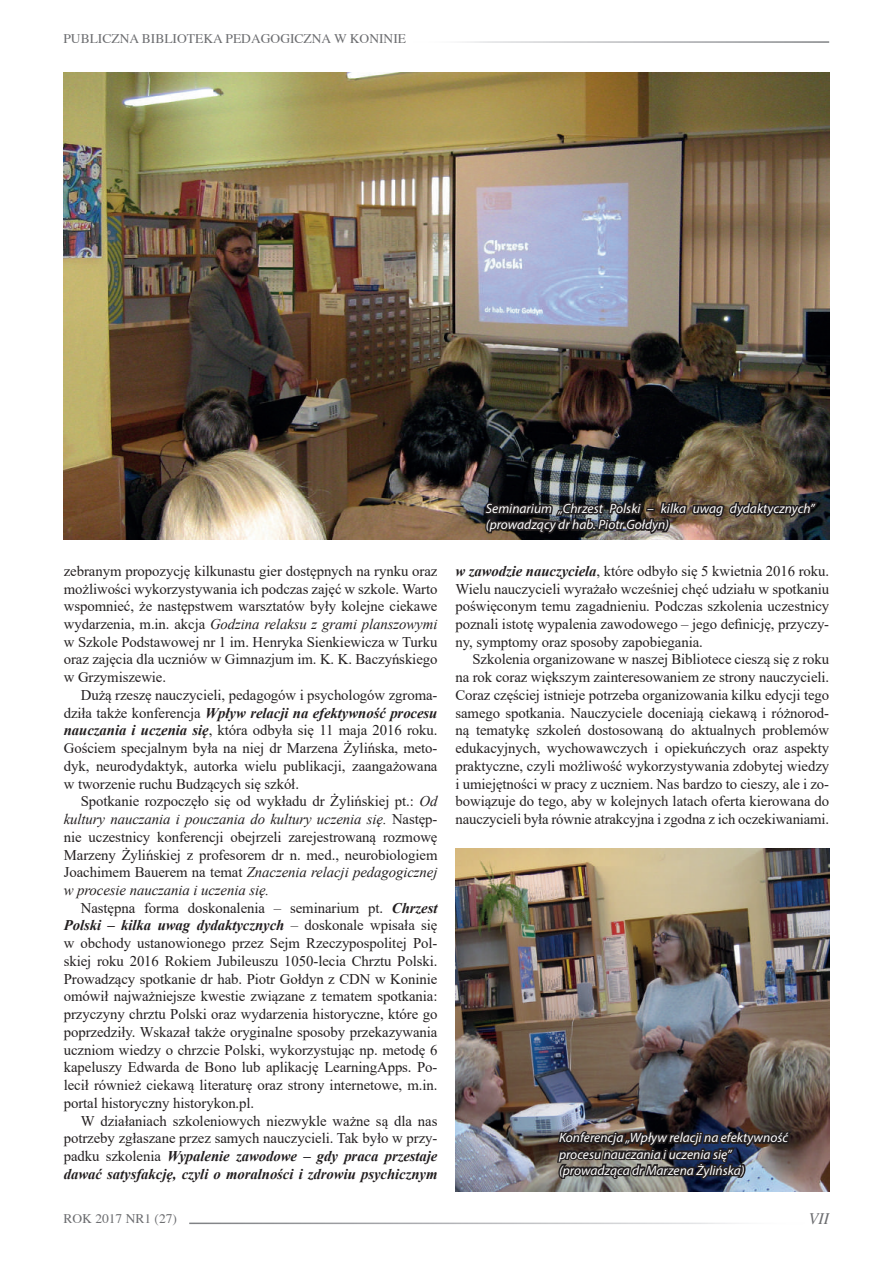
<style>
.page{position:relative;width:893px;height:1263px;background:#fff}
.page>*{position:absolute;margin:0;border:0;box-sizing:border-box;transform-origin:0 0}
.t1{font:italic 16.5px "Toronto";color:#6c6d70}
.t2{font:14.85px/17.7px "Times New Roman";letter-spacing:-.005em;color:#231f20;text-align:justify}
.t3{font:italic 13.5px/16.2px "Myriad Pro";color:#fff}
.t4{font:13.5px "Toronto Plain";color:#6c6d70}
.s1{font-style:italic}
.s2{font-weight:700;font-style:italic}
</style>
<div class="page">
<img style="left:455px;top:848px;width:374px;height:343px">
<img style="left:64px;top:72px;width:765px;height:468px">
<img style="left:555px;top:1106px;width:240px;height:118px">
<img style="left:482px;top:476px;width:338px;height:64px">
<p class="t4" style="left:63px;top:31px;width:344px">PUBLICZNA BIBLIOTEKA PEDAGOGICZNA W KONINIE</p>
<p class="t2" style="left:64px;top:561px;width:375px">zebranym propozycję kilkunastu gier dostępnych na rynku oraz możliwości wykorzystywania ich podczas zajęć w szkole. Warto wspomnieć, że następstwem warsztatów były kolejne ciekawe wydarzenia, m.in. akcja <span class="s1">Godzina relaksu z grami planszowymi </span>w Szkole Podstawowej nr 1 im. Henryka Sienkiewicza w Turku oraz zajęcia dla uczniów w Gimnazjum im. K. K. Baczyńskiego w Grzymiszewie.</p>
<p class="t2" style="left:64px;top:686px;width:375px;text-indent:17px">Dużą rzeszę nauczycieli, pedagogów i psychologów zgroma&shy;dziła także konferencja <span class="s2">Wpływ relacji na efektywność procesu nauczania i uczenia się</span>, która odbyła się 11 maja 2016 roku.<br>Gościem specjalnym była na niej dr Marzena Żylińska, meto&shy;dyk, neurodydaktyk, autorka wielu publikacji, zaangażowana w tworzenie ruchu Budzących się szkół.</p>
<p class="t2" style="left:64px;top:792px;width:375px;text-indent:17px">Spotkanie rozpoczęło się od wykładu dr Żylińskiej pt.: <span class="s1">Od kultury nauczania i pouczania do kultury uczenia się.</span> Następ&shy;nie uczestnicy konferencji obejrzeli zarejestrowaną rozmowę Marzeny Żylińskiej z profesorem dr n. med., neurobiologiem Joachimem Bauerem na temat <span class="s1">Znaczenia relacji pedagogicznej w procesie nauczania i uczenia się.</span></p>
<p class="t2" style="left:64px;top:898px;width:375px;text-indent:17px">Następna forma doskonalenia – seminarium pt. <span class="s2">Chrzest Polski – kilka uwag dydaktycznych</span> – doskonale wpisała się w obchody ustanowionego przez Sejm Rzeczypospolitej Pol&shy;skiej roku 2016 Rokiem Jubileuszu 1050-lecia Chrztu Polski.<br>Prowadzący spotkanie dr hab. Piotr Gołdyn z CDN w Koninie omówił najważniejsze kwestie związane z tematem spotkania: przyczyny chrztu Polski oraz wydarzenia historyczne, które go poprzedziły. Wskazał także oryginalne sposoby przekazywania uczniom wiedzy o chrzcie Polski, wykorzystując np. metodę 6 kapeluszy Edwarda de Bono lub aplikację LearningApps. Po&shy;lecił również ciekawą literaturę oraz strony internetowe, m.in. portal historyczny historykon.pl.</p>
<p class="t2" style="left:64px;top:1111px;width:375px;text-indent:17px">W działaniach szkoleniowych niezwykle ważne są dla nas potrzeby zgłaszane przez samych nauczycieli. Tak było w przy&shy;padku szkolenia <span class="s2">Wypalenie zawodowe – gdy praca przestaje dawać satysfakcję, czyli o moralności i zdrowiu psychicznym</span></p>
<p class="t3" style="left:486px;top:500px;width:330px">Seminarium „Chrzest Polski – kilka uwag dydaktycznych” (prowadzący dr hab. Piotr Gołdyn)</p>
<p class="t2" style="left:455px;top:561px;width:375px"><span class="s2">w zawodzie nauczyciela</span>, które odbyło się 5 kwietnia 2016 roku.<br>Wielu nauczycieli wyrażało wcześniej chęć udziału w spotkaniu poświęconym temu zagadnieniu. Podczas szkolenia uczestnicy poznali istotę wypalenia zawodowego – jego definicję, przyczy&shy;ny, symptomy oraz sposoby zapobiegania.</p>
<p class="t2" style="left:455px;top:650px;width:375px;text-indent:17px">Szkolenia organizowane w naszej Bibliotece cieszą się z roku na rok coraz większym zainteresowaniem ze strony nauczycieli.<br>Coraz częściej istnieje potrzeba organizowania kilku edycji tego samego spotkania. Nauczyciele doceniają ciekawą i różnorod&shy;ną tematykę szkoleń dostosowaną do aktualnych problemów edukacyjnych, wychowawczych i opiekuńczych oraz aspekty praktyczne, czyli możliwość wykorzystywania zdobytej wiedzy i umiejętności w pracy z uczniem. Nas bardzo to cieszy, ale i zo&shy;bowiązuje do tego, aby w kolejnych latach oferta kierowana do nauczycieli była równie atrakcyjna i zgodna z ich oczekiwaniami.</p>
<p class="t3" style="left:559px;top:1129px;width:231px">Konferencja „Wpływ relacji na efektywność procesu nauczania i uczenia się” (prowadząca dr Marzena Żylińska)</p>
<p class="t4" style="left:63px;top:1211px;width:115px">ROK 2017 NR1 (27)</p>
<p class="t1" style="left:809px;top:1209px;width:22px">VII</p>
</div>
